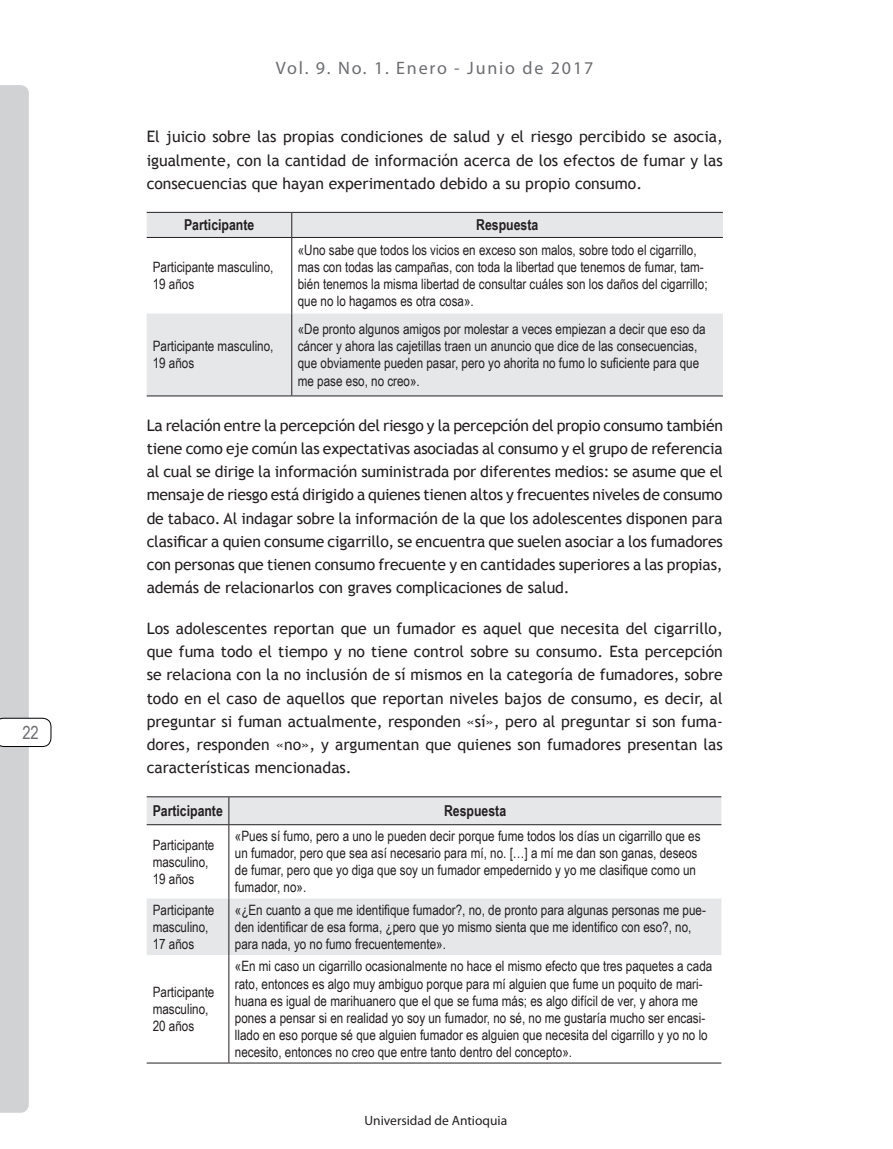
<style>
.page{position:relative;width:893px;height:1149px;background:#fff}
.page>*{position:absolute;margin:0;border:0;box-sizing:border-box;transform-origin:0 0}
.t1{font:18px "Myriad Pro";letter-spacing:.1em;color:#6c6d70}
.t2{font:18px "Arial Narrow";color:#6c6d70}
.t3{font:15.75px/23.2px "Trebuchet MS";color:#231f20;text-align:justify}
.t4{font:700 15px "Arial Narrow";color:#231f20}
.t5{font:14.25px/17.1px "Arial Narrow";color:#231f20}
.t6{font:13.5px "Myriad Pro";color:#231f20}
</style>
<div class="page">
<svg style="left:0;top:85px;width:51px;height:1027px"></svg>
<svg style="left:147px;top:213px;width:576px;height:182px;fill:#e6e7e9"></svg>
<hr style="left:147px;top:212px;width:145px;height:1px;background:#231f20">
<hr style="left:292px;top:212px;width:431px;height:1px;background:#231f20">
<svg style="left:291px;top:213px;width:1px;height:24px"></svg>
<hr style="left:291px;top:238px;width:1px;height:75px;background:#231f20">
<hr style="left:291px;top:313px;width:1px;height:82px;background:#231f20">
<hr style="left:147px;top:395px;width:145px;height:1px;background:#231f20">
<hr style="left:292px;top:395px;width:431px;height:1px;background:#231f20">
<hr style="left:147px;top:237px;width:145px;height:1px;background:#231f20">
<hr style="left:292px;top:237px;width:431px;height:1px;background:#231f20">
<svg style="left:147px;top:797px;width:574px;height:157px;fill:#e6e7e9"></svg>
<hr style="left:147px;top:796px;width:82px;height:1px;background:#231f20">
<hr style="left:229px;top:796px;width:492px;height:1px;background:#231f20">
<svg style="left:228px;top:797px;width:1px;height:27px"></svg>
<hr style="left:228px;top:824px;width:1px;height:74px;background:#231f20">
<hr style="left:228px;top:898px;width:1px;height:56px;background:#231f20">
<hr style="left:228px;top:954px;width:1px;height:108px;background:#231f20">
<hr style="left:147px;top:1062px;width:82px;height:1px;background:#231f20">
<hr style="left:229px;top:1062px;width:492px;height:1px;background:#231f20">
<hr style="left:147px;top:824px;width:82px;height:1px;background:#231f20">
<hr style="left:229px;top:824px;width:492px;height:1px;background:#231f20">
<p class="t2" style="left:22px;top:719px;width:18px">22</p>
<p class="t1" style="left:276px;top:57px;width:319px">Vol. 9. No. 1. Enero - Junio de 2017</p>
<p class="t3" style="left:147px;top:125px;width:578px">El juicio sobre las propias condiciones de salud y el riesgo percibido se asocia, igualmente, con la cantidad de información acerca de los efectos de fumar y las consecuencias que hayan experimentado debido a su propio consumo.</p>
<p class="t4" style="left:184px;top:214px;width:72px">Participante</p>
<p class="t4" style="left:476px;top:214px;width:64px">Respuesta</p>
<p class="t5" style="left:153px;top:258px;width:122px">Participante masculino,<br>19 años</p>
<p class="t5" style="left:298px;top:241px;width:411px">«Uno sabe que todos los vicios en exceso son malos, sobre todo el cigarrillo, mas con todas las campañas, con toda la libertad que tenemos de fumar, tam&shy;bién tenemos la misma libertad de consultar cuáles son los daños del cigarrillo; que no lo hagamos es otra cosa».</p>
<p class="t5" style="left:298px;top:320px;width:409px">«De pronto algunos amigos por molestar a veces empiezan a decir que eso da cáncer y ahora las cajetillas traen un anuncio que dice de las consecuencias, que obviamente pueden pasar, pero yo ahorita no fumo lo suficiente para que me pase eso, no creo».</p>
<p class="t3" style="left:147px;top:413px;width:578px">La relación entre la percepción del riesgo y la percepción del propio consumo también tiene como eje común las expectativas asociadas al consumo y el grupo de referencia al cual se dirige la información suministrada por diferentes medios: se asume que el mensaje de riesgo está dirigido a quienes tienen altos y frecuentes niveles de consumo de tabaco. Al indagar sobre la información de la que los adolescentes disponen para clasificar a quien consume cigarrillo, se encuentra que suelen asociar a los fumadores con personas que tienen consumo frecuente y en cantidades superiores a las propias, además de relacionarlos con graves complicaciones de salud.</p>
<p class="t3" style="left:147px;top:616px;width:578px">Los adolescentes reportan que un fumador es aquel que necesita del cigarrillo, que fuma todo el tiempo y no tiene control sobre su consumo. Esta percepción se relaciona con la no inclusión de sí mismos en la categoría de fumadores, sobre todo en el caso de aquellos que reportan niveles bajos de consumo, es decir, al preguntar si fuman actualmente, responden «sí», pero al preguntar si son fuma&shy;dores, responden «no», y argumentan que quienes son fumadores presentan las características mencionadas.</p>
<p class="t4" style="left:153px;top:799px;width:72px">Participante</p>
<p class="t4" style="left:444px;top:799px;width:64px">Respuesta</p>
<p class="t5" style="left:153px;top:835px;width:63px">Participante masculino,<br>19 años</p>
<p class="t5" style="left:235px;top:826px;width:467px">«Pues sí fumo, pero a uno le pueden decir porque fume todos los días un cigarrillo que es un fumador, pero que sea así necesario para mí, no. […] a mí me dan son ganas, deseos de fumar, pero que yo diga que soy un fumador empedernido y yo me clasifique como un fumador, no».</p>
<p class="t5" style="left:153px;top:900px;width:63px">Participante masculino,<br>17 años</p>
<p class="t5" style="left:235px;top:900px;width:473px">«¿En cuanto a que me identifique fumador?, no, de pronto para algunas personas me pue&shy;den identificar de esa forma, ¿pero que yo mismo sienta que me identifico con eso?, no, para nada, yo no fumo frecuentemente».</p>
<p class="t5" style="left:153px;top:982px;width:63px">Participante masculino,<br>20 años</p>
<p class="t5" style="left:153px;top:337px;width:122px">Participante masculino,<br>19 años</p>
<p class="t5" style="left:235px;top:957px;width:479px">«En mi caso un cigarrillo ocasionalmente no hace el mismo efecto que tres paquetes a cada rato, entonces es algo muy ambiguo porque para mí alguien que fume un poquito de mari&shy;huana es igual de marihuanero que el que se fuma más; es algo difícil de ver, y ahora me pones a pensar si en realidad yo soy un fumador, no sé, no me gustaría mucho ser encasi&shy;llado en eso porque sé que alguien fumador es alguien que necesita del cigarrillo y yo no lo necesito, entonces no creo que entre tanto dentro del concepto».</p>
<p class="t6" style="left:364px;top:1111px;width:144px">Universidad de Antioquia</p>
</div>
